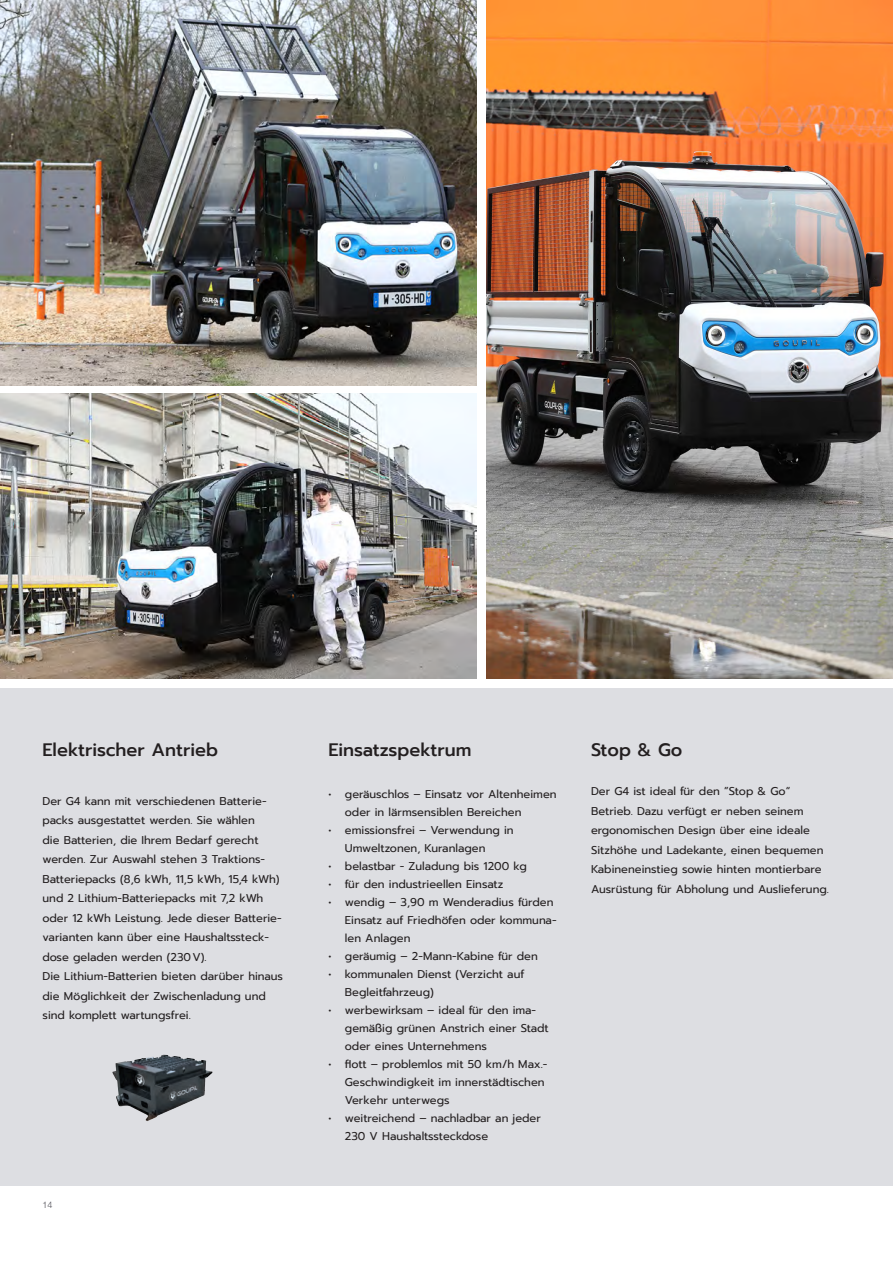
<style>
.page{position:relative;width:893px;height:1263px;background:#fff}
.page>*{position:absolute;margin:0;border:0;box-sizing:border-box;transform-origin:0 0}
.t1{font:500 18px "Prompt";color:#231f20}
.t2{font:11.25px/19.5px "Prompt";color:#231f20}
.t3{font:300 9px "Helvetica Neue";color:#4d4c54}
</style>
<div class="page">
<div style="left:0;top:688px;width:893px;height:497px;background:#dddee2"></div>
<img style="left:112px;top:1055px;width:53px;height:66px">
<img style="left:0;top:0;width:476px;height:386px">
<img style="left:0;top:394px;width:476px;height:284px">
<img style="left:486px;top:0;width:407px;height:678px">
<h1 class="t1" style="left:43px;top:737px;width:177px">Elektrischer Antrieb</h1>
<p class="t2" style="left:43px;top:791px;width:242px">Der G4 kann mit verschiedenen Batterie&shy;packs ausgestattet werden. Sie wählen<br>die Batterien, die Ihrem Bedarf gerecht werden. Zur Auswahl stehen 3 Traktions-Batteriepacks (8,6 kWh, 11,5 kWh, 15,4 kWh) und 2 Lithium-Batteriepacks mit 7,2 kWh oder 12 kWh Leistung. Jede dieser Batterie&shy;varianten kann über eine Haushaltssteck&shy;dose geladen werden (230V).<br>Die Lithium-Batterien bieten darüber hinaus die Möglichkeit der Zwischenladung und sind komplett wartungsfrei.</p>
<p class="t3" style="left:43px;top:1197px;width:12px">14</p>
<h1 class="t1" style="left:328px;top:737px;width:145px">Einsatzspektrum</h1>
<p class="t2" style="left:345px;top:785px;width:213px;line-height:18px;text-indent:-17px">• geräuschlos – Einsatz vor Altenheimen oder in lärmsensiblen Bereichen</p>
<p class="t2" style="left:345px;top:821px;width:170px;line-height:18px;text-indent:-17px">• emissionsfrei – Verwendung in<br>Umweltzonen, Kuranlagen</p>
<p class="t2" style="left:328px;top:856px;width:200px">• belastbar - Zuladung bis 1200 kg</p>
<p class="t2" style="left:328px;top:874px;width:176px">• für den industrieellen Einsatz</p>
<p class="t2" style="left:345px;top:893px;width:213px;line-height:18px;text-indent:-17px">• wendig – 3,90 m Wenderadius fürden<br>Einsatz auf Friedhöfen oder kommuna&shy;len Anlagen</p>
<p class="t2" style="left:328px;top:946px;width:211px">• geräumig – 2-Mann-Kabine für den</p>
<p class="t2" style="left:345px;top:965px;width:181px;line-height:18px;text-indent:-17px">• kommunalen Dienst (Verzicht auf<br>Begleitfahrzeug)</p>
<p class="t2" style="left:345px;top:1001px;width:205px;line-height:18px;text-indent:-17px">• werbewirksam – ideal für den ima&shy;gemäßig grünen Anstrich einer Stadt oder eines Unternehmens</p>
<p class="t2" style="left:345px;top:1055px;width:204px;line-height:18px;text-indent:-17px">• flott – problemlos mit 50 km/h Max.-<br>Geschwindigkeit im innerstädtischen<br>Verkehr unterwegs</p>
<p class="t2" style="left:345px;top:1109px;width:198px;line-height:18px;text-indent:-17px">• weitreichend – nachladbar an jeder<br>230 V Haushaltssteckdose</p>
<h1 class="t1" style="left:591px;top:737px;width:93px">Stop &amp; Go</h1>
<p class="t2" style="left:591px;top:781px;width:239px">Der G4 ist ideal für den ”Stop &amp; Go“ Betrieb. Dazu verfügt er neben seinem ergonomischen Design über eine ideale Sitzhöhe und Ladekante, einen bequemen Kabineneinstieg sowie hinten montierbare Ausrüstung für Abholung und Auslieferung.</p>
</div>
